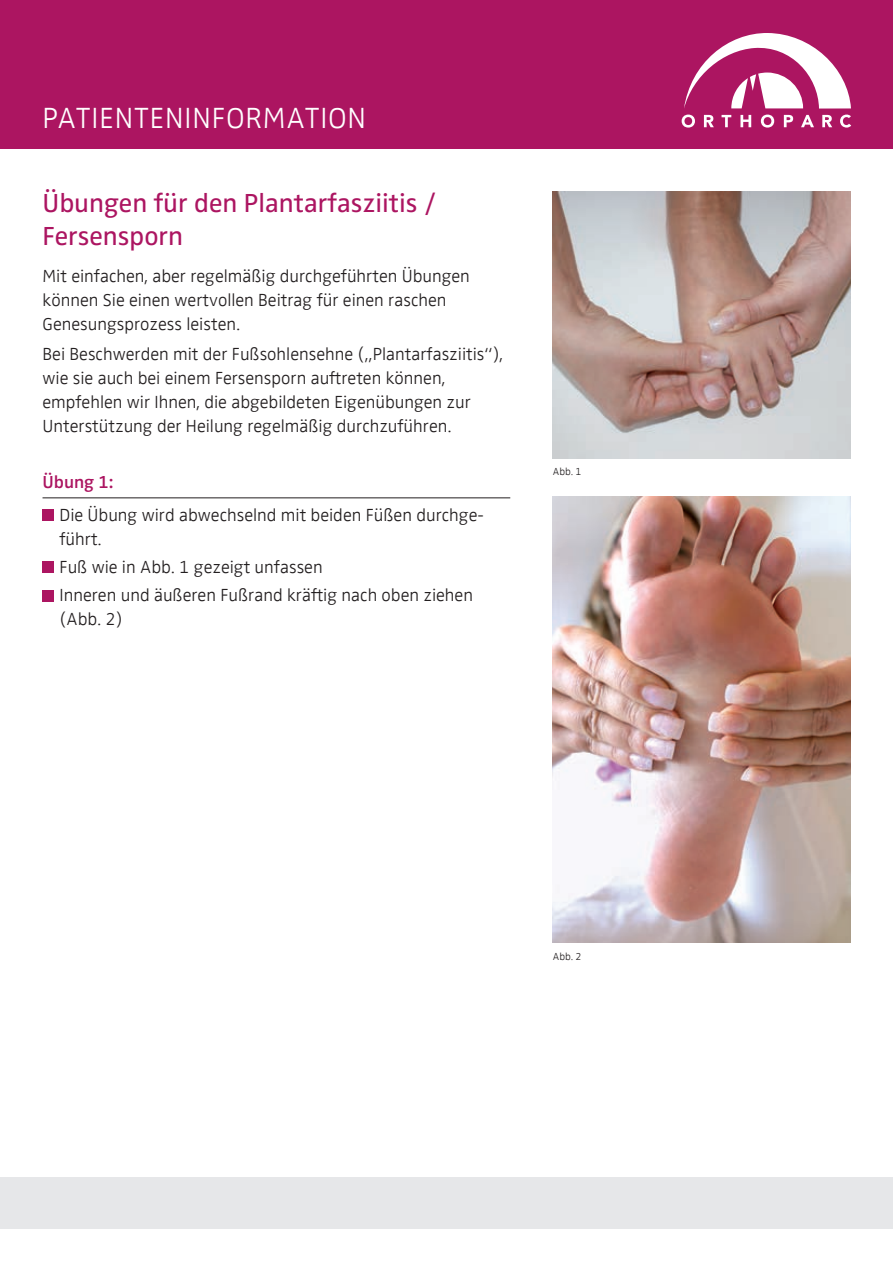
<style>
.page{position:relative;width:893px;height:1263px;background:#fff}
.page>*{position:absolute;margin:0;border:0;box-sizing:border-box;transform-origin:0 0}
.t1{font:300 30px "Zwo Offc";letter-spacing:.03em;color:#fff}
.t2{font:27px/33px "Zwo";color:#ac1561}
.t3{font:300 18px/24px "Zwo Offc";color:#231f20}
.t4{font:600 18px "Zwo";color:#ac1561}
.t5{font:300 10.5px "Zwo Offc";color:#231f20}
</style>
<div class="page">
<hr style="left:43px;top:497px;width:467px;height:1px;background:#231f20">
<div style="left:43px;top:510px;width:11px;height:11px;background:#ac1561"></div>
<div style="left:43px;top:562px;width:11px;height:11px;background:#ac1561"></div>
<div style="left:43px;top:590px;width:11px;height:11px;background:#ac1561"></div>
<div style="left:0;top:0;width:893px;height:149px;background:#ac1561"></div>
<svg style="left:682px;top:115px;width:169px;height:13px"></svg>
<svg style="left:684px;top:33px;width:167px;height:76px"></svg>
<div style="left:0;top:1178px;width:893px;height:51px;background:#e6e7e9"></div>
<img style="left:553px;top:496px;width:297px;height:447px">
<img style="left:553px;top:191px;width:297px;height:267px">
<h1 class="t1" style="left:43px;top:100px;width:325px">PATIENTENINFORMATION</h1>
<h2 class="t2" style="left:43px;top:186px;width:395px">Übungen für den Plantarfasziitis /<br>Fersensporn</h2>
<p class="t3" style="left:43px;top:264px;width:429px">Mit einfachen, aber regelmäßig durchgeführten Übungen können Sie einen wertvollen Beitrag für einen raschen<br>Genesungsprozess leisten.</p>
<p class="t3" style="left:43px;top:343px;width:462px">Bei Beschwerden mit der Fußsohlensehne („Plantarfasziitis“), wie sie auch bei einem Fersensporn auftreten können, empfehlen wir Ihnen, die abgebildeten Eigenübungen zur Unterstützung der Heilung regelmäßig durchzuführen.</p>
<p class="t4" style="left:43px;top:472px;width:72px">Übung 1:</p>
<p class="t3" style="left:60px;top:503px;width:426px">Die Übung wird abwechselnd mit beiden Füßen durchge&shy;führt.</p>
<p class="t3" style="left:60px;top:553px;width:415px;line-height:28.2px">Fuß wie in Abb. 1 gezeigt unfassen<br>Inneren und äußeren Fußrand kräftig nach oben ziehen</p>
<p class="t3" style="left:60px;top:608px;width:65px">(Abb. 2)</p>
<p class="t5" style="left:553px;top:465px;width:30px">Abb. 1</p>
<p class="t5" style="left:553px;top:950px;width:30px">Abb. 2</p>
</div>
